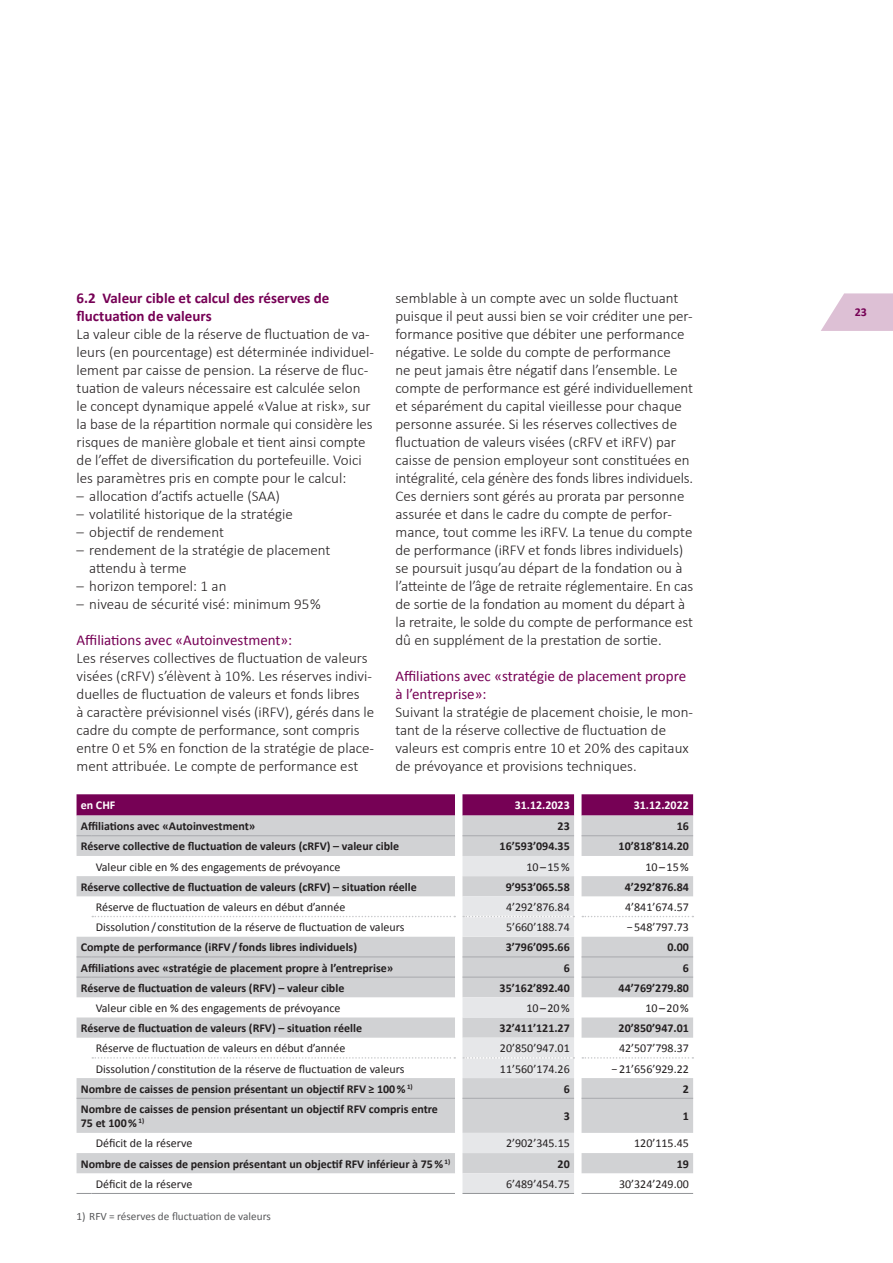
<style>
.page{position:relative;width:893px;height:1263px;background:#fff}
.page>*{position:absolute;margin:0;border:0;box-sizing:border-box;transform-origin:0 0}
.t1{font:300 15px/18px "Calibri";color:#231f20}
.t2{font:15px/18px "Calibri";color:#760155}
.t3{font:700 15px/18px "Calibri";color:#760155}
.t4{font:700 12px/14.4px "Calibri";color:#231f20}
.t5{font:12px "Calibri";color:#231f20}
.t6{font:700 12px "Calibri";color:#fff}
.t7{font:700 12px "Calibri";color:#760155}
.t8{font:11.25px "Calibri";color:#57585a}
</style>
<div class="page">
<svg style="left:821px;top:293px;width:72px;height:38px"></svg>
<svg style="left:77px;top:794px;width:616px;height:21px;background:#7b0a5b"></svg>
<svg style="left:77px;top:815px;width:616px;height:358px;fill:#d1d2d4"></svg>
<svg style="left:582px;top:916px;width:111px;height:1px"></svg>
<svg style="left:462px;top:856px;width:112px;height:337px;background:#dbdcde"></svg>
<svg style="left:582px;top:1057px;width:111px;height:2px"></svg>
<hr style="left:582px;top:1193px;width:111px;height:1px;background:#939598">
<svg style="left:77px;top:835px;width:15px;height:1px"></svg>
<hr style="left:92px;top:835px;width:363px;height:1px;background:#a8a9ad">
<svg style="left:77px;top:956px;width:15px;height:1px"></svg>
<hr style="left:92px;top:956px;width:363px;height:1px;background:#a8a9ad">
<svg style="left:77px;top:977px;width:15px;height:1px"></svg>
<hr style="left:92px;top:977px;width:363px;height:1px;background:#a8a9ad">
<svg style="left:77px;top:1098px;width:15px;height:1px"></svg>
<hr style="left:92px;top:1098px;width:363px;height:1px;background:#a8a9ad">
<hr style="left:462px;top:835px;width:112px;height:1px;background:#a8a9ad">
<hr style="left:582px;top:835px;width:111px;height:1px;background:#a8a9ad">
<hr style="left:462px;top:956px;width:112px;height:1px;background:#a8a9ad">
<hr style="left:462px;top:977px;width:112px;height:1px;background:#a8a9ad">
<hr style="left:462px;top:1098px;width:112px;height:1px;background:#a8a9ad">
<hr style="left:582px;top:956px;width:111px;height:1px;background:#a8a9ad">
<hr style="left:582px;top:977px;width:111px;height:1px;background:#a8a9ad">
<hr style="left:582px;top:1098px;width:111px;height:1px;background:#a8a9ad">
<hr style="left:462px;top:1193px;width:112px;height:1px;background:#939598">
<hr style="left:92px;top:1193px;width:363px;height:1px;background:#939598">
<svg style="left:92px;top:916px;width:363px;height:1px"></svg>
<svg style="left:77px;top:1193px;width:15px;height:1px"></svg>
<svg style="left:92px;top:1057px;width:363px;height:2px"></svg>
<p class="t3" style="left:77px;top:289px;width:254px">6.2 Valeur cible et calcul des réserves de fluctuation de valeurs</p>
<p class="t1" style="left:77px;top:324px;width:299px">La valeur cible de la réserve de fluctuation de va&shy;leurs (en pourcentage) est déterminée individuel&shy;lement par caisse de pension. La réserve de fluc&shy;tuation de valeurs nécessaire est calculée selon le concept dynamique appelé «Value at risk», sur la base de la répartition normale qui considère les risques de manière globale et tient ainsi compte de l’effet de diversification du portefeuille. Voici les paramètres pris en compte pour le calcul:</p>
<p class="t1" style="left:77px;top:486px;width:205px">– allocation d’actifs actuelle (SAA)</p>
<p class="t1" style="left:77px;top:504px;width:218px">– volatilité historique de la stratégie</p>
<p class="t1" style="left:77px;top:522px;width:149px">– objectif de rendement</p>
<p class="t1" style="left:89px;top:540px;width:243px;text-indent:-13px">– rendement de la stratégie de placement attendu à terme</p>
<p class="t1" style="left:77px;top:576px;width:151px">– horizon temporel: 1 an</p>
<p class="t1" style="left:77px;top:594px;width:246px">– niveau de sécurité visé: minimum 95%</p>
<p class="t2" style="left:77px;top:631px;width:217px">Affiliations avec «Autoinvestment»:</p>
<p class="t1" style="left:77px;top:648px;width:299px">Les réserves collectives de fluctuation de valeurs visées (cRFV) s’élèvent à 10%. Les réserves indivi&shy;duelles de fluctuation de valeurs et fonds libres<br>à caractère prévisionnel visés (iRFV), gérés dans le cadre du compte de performance, sont compris entre 0 et 5% en fonction de la stratégie de place&shy;ment attribuée. Le compte de performance est</p>
<p class="t1" style="left:395px;top:288px;width:299px">semblable à un compte avec un solde fluctuant puisque il peut aussi bien se voir créditer une per&shy;formance positive que débiter une performance négative. Le solde du compte de performance<br>ne peut jamais être négatif dans l’ensemble. Le compte de performance est géré individuellement et séparément du capital vieillesse pour chaque personne assurée. Si les réserves collectives de fluctuation de valeurs visées (cRFV et iRFV) par caisse de pension employeur sont constituées en intégralité, cela génère des fonds libres individuels.<br>Ces derniers sont gérés au prorata par personne assurée et dans le cadre du compte de perfor&shy;mance, tout comme les iRFV. La tenue du compte de performance (iRFV et fonds libres individuels) se poursuit jusqu’au départ de la fondation ou à l’atteinte de l’âge de retraite réglementaire. En cas de sortie de la fondation au moment du départ à la retraite, le solde du compte de performance est dû en supplément de la prestation de sortie.</p>
<p class="t2" style="left:395px;top:667px;width:292px">Affiliations avec «stratégie de placement propre à l’entreprise»:</p>
<p class="t1" style="left:395px;top:702px;width:299px">Suivant la stratégie de placement choisie, le mon&shy;tant de la réserve collective de fluctuation de valeurs est compris entre 10 et 20% des capitaux de prévoyance et provisions techniques.</p>
<p class="t6" style="left:81px;top:798px;width:36px">en CHF</p>
<p class="t6" style="left:515px;top:798px;width:57px">31.12.2023</p>
<p class="t6" style="left:634px;top:798px;width:57px">31.12.2022</p>
<p class="t4" style="left:81px;top:819px;width:176px">Affiliations avec «Autoinvestment»</p>
<p class="t4" style="left:558px;top:819px;width:14px">23</p>
<p class="t4" style="left:677px;top:819px;width:14px">16</p>
<p class="t4" style="left:81px;top:839px;width:320px">Réserve collective de fluctuation de valeurs (cRFV) – valeur cible</p>
<p class="t4" style="left:500px;top:839px;width:72px">16’593’094.35</p>
<p class="t4" style="left:619px;top:839px;width:72px">10’818’814.20</p>
<p class="t5" style="left:96px;top:859px;width:246px">Valeur cible en % des engagements de prévoyance</p>
<p class="t5" style="left:526px;top:859px;width:45px">10 – 15 %</p>
<p class="t5" style="left:645px;top:859px;width:45px">10 – 15 %</p>
<p class="t4" style="left:81px;top:879px;width:338px">Réserve collective de fluctuation de valeurs (cRFV) – situation réelle</p>
<p class="t4" style="left:506px;top:879px;width:66px">9’953’065.58</p>
<p class="t4" style="left:625px;top:879px;width:66px">4’292’876.84</p>
<p class="t5" style="left:96px;top:899px;width:251px">Réserve de fluctuation de valeurs en début d’année</p>
<p class="t5" style="left:506px;top:899px;width:65px">4’292’876.84</p>
<p class="t5" style="left:625px;top:899px;width:65px">4’841’674.57</p>
<p class="t5" style="left:96px;top:919px;width:310px">Dissolution / constitution de la réserve de fluctuation de valeurs</p>
<p class="t5" style="left:506px;top:919px;width:65px">5’660’188.74</p>
<p class="t5" style="left:627px;top:919px;width:64px">− 548’797.73</p>
<p class="t4" style="left:81px;top:940px;width:278px">Compte de performance (iRFV / fonds libres individuels)</p>
<p class="t4" style="left:506px;top:940px;width:66px">3’796’095.66</p>
<p class="t4" style="left:667px;top:940px;width:23px">0.00</p>
<p class="t4" style="left:81px;top:960px;width:314px">Affiliations avec «stratégie de placement propre à l’entreprise»</p>
<p class="t4" style="left:564px;top:960px;width:8px">6</p>
<p class="t4" style="left:683px;top:960px;width:8px">6</p>
<p class="t4" style="left:81px;top:980px;width:265px">Réserve de fluctuation de valeurs (RFV) – valeur cible</p>
<p class="t4" style="left:500px;top:980px;width:72px">35’162’892.40</p>
<p class="t4" style="left:619px;top:980px;width:72px">44’769’279.80</p>
<p class="t5" style="left:96px;top:1000px;width:246px">Valeur cible en % des engagements de prévoyance</p>
<p class="t5" style="left:526px;top:1000px;width:45px">10 – 20 %</p>
<p class="t5" style="left:645px;top:1000px;width:45px">10 – 20 %</p>
<p class="t4" style="left:81px;top:1021px;width:283px">Réserve de fluctuation de valeurs (RFV) – situation réelle</p>
<p class="t4" style="left:500px;top:1021px;width:72px">32’411’121.27</p>
<p class="t4" style="left:619px;top:1021px;width:72px">20’850’947.01</p>
<p class="t5" style="left:96px;top:1041px;width:251px">Réserve de fluctuation de valeurs en début d’année</p>
<p class="t5" style="left:500px;top:1041px;width:71px">20’850’947.01</p>
<p class="t5" style="left:619px;top:1041px;width:71px">42’507’798.37</p>
<p class="t5" style="left:96px;top:1061px;width:310px">Dissolution / constitution de la réserve de fluctuation de valeurs</p>
<p class="t5" style="left:500px;top:1061px;width:71px">11’560’174.26</p>
<p class="t5" style="left:611px;top:1061px;width:79px">− 21’656’929.22</p>
<p class="t4" style="left:81px;top:1081px;width:333px">Nombre de caisses de pension présentant un objectif RFV ≥ 100 % <sup>1)</sup></p>
<p class="t4" style="left:564px;top:1081px;width:8px">6</p>
<p class="t4" style="left:683px;top:1081px;width:8px">2</p>
<p class="t4" style="left:81px;top:1102px;width:359px">Nombre de caisses de pension présentant un objectif RFV compris entre<br>75 et 100 % <sup>1)</sup></p>
<p class="t4" style="left:564px;top:1109px;width:8px">3</p>
<p class="t4" style="left:683px;top:1109px;width:8px">1</p>
<p class="t5" style="left:96px;top:1136px;width:98px">Déficit de la réserve</p>
<p class="t5" style="left:506px;top:1136px;width:65px">2’902’345.15</p>
<p class="t5" style="left:634px;top:1136px;width:56px">120’115.45</p>
<p class="t4" style="left:81px;top:1156px;width:371px">Nombre de caisses de pension présentant un objectif RFV inférieur à 75 % <sup>1)</sup></p>
<p class="t4" style="left:558px;top:1156px;width:14px">20</p>
<p class="t4" style="left:677px;top:1156px;width:14px">19</p>
<p class="t5" style="left:96px;top:1176px;width:98px">Déficit de la réserve</p>
<p class="t5" style="left:506px;top:1176px;width:65px">6’489’454.75</p>
<p class="t5" style="left:619px;top:1176px;width:71px">30’324’249.00</p>
<p class="t8" style="left:77px;top:1209px;width:196px">1) RFV = réserves de fluctuation de valeurs</p>
<p class="t7" style="left:855px;top:305px;width:14px">23</p>
</div>
